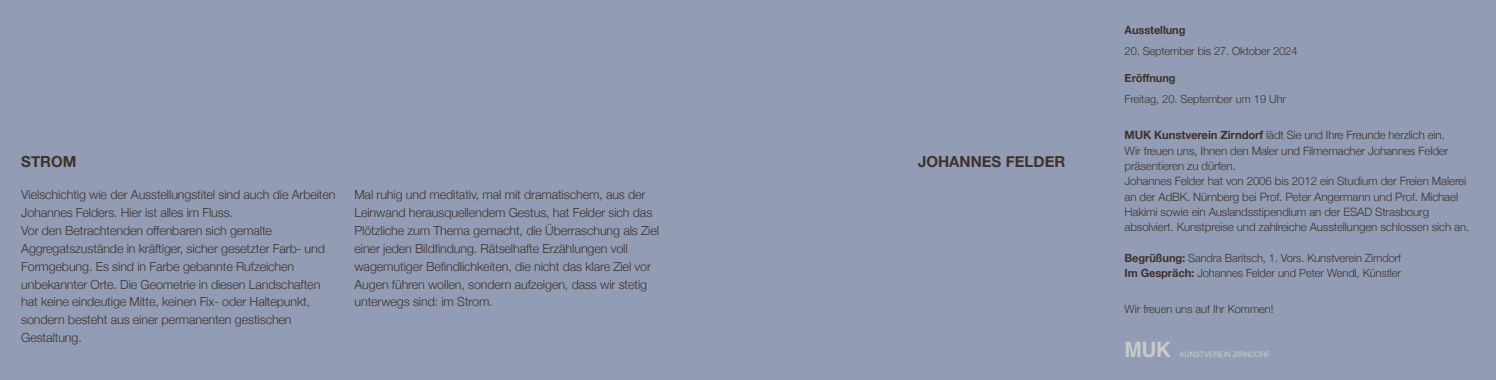
<style>
.page{position:relative;width:1496px;height:380px;background:#fff}
.page>*{position:absolute;margin:0;border:0;box-sizing:border-box;transform-origin:0 0}
.t1{font:700 21.12px "Helvetica";color:#cbcaca}
.t2{font:700 15.25px "Helvetica Neue";color:#3f322c}
.t3{font:300 12.5px "Helvetica Neue";letter-spacing:-.01em;color:#3f322c}
.t4{font:300 11.5px "Helvetica Neue";letter-spacing:-.01em;color:#3f322c}
.t5{font:300 11.25px "Helvetica Neue";letter-spacing:-.01em;color:#3f322c}
.t6{font:700 11.25px "Helvetica Neue";letter-spacing:-.01em;color:#3f322c}
.t7{font:7.5px "Helvetica";letter-spacing:-.02em;color:#cbcaca}
.s1{font-weight:700}
.s2{font-size:11.25px}
</style>
<div class="page">
<div style="left:0;top:0;width:1495px;height:379px;background:#929cb5"></div>
<p class="t2" style="left:21px;top:152px;width:57px">STROM</p>
<p class="t2" style="left:918px;top:152px;width:149px">JOHANNES FELDER</p>
<p class="t3" style="left:21px;top:186px;width:316px">Vielschichtig wie der Ausstellungstitel sind auch die Arbeiten</p>
<p class="t3" style="left:21px;top:204px;width:213px">Johannes Felders. Hier ist alles im Fluss.</p>
<p class="t3" style="left:21px;top:222px;width:252px">Vor den Betrachtenden offenbaren sich gemalte</p>
<p class="t3" style="left:21px;top:240px;width:305px">Aggregatszustände in kräftiger, sicher gesetzter Farb- und</p>
<p class="t3" style="left:21px;top:258px;width:274px">Formgebung. Es sind in Farbe gebannte Rufzeichen</p>
<p class="t3" style="left:21px;top:276px;width:300px">unbekannter Orte. Die Geometrie in diesen Landschaften</p>
<p class="t3" style="left:21px;top:294px;width:290px">hat keine eindeutige Mitte, keinen Fix- oder Haltepunkt,</p>
<p class="t3" style="left:21px;top:312px;width:272px">sondern besteht aus einer permanenten gestischen</p>
<p class="t3" style="left:21px;top:329px;width:62px">Gestaltung.</p>
<p class="t3" style="left:354px;top:186px;width:292px">Mal ruhig und meditativ, mal mit dramatischem, aus der</p>
<p class="t3" style="left:354px;top:204px;width:299px">Leinwand herausquellendem Gestus, hat Felder sich das</p>
<p class="t3" style="left:354px;top:222px;width:306px">Plötzliche zum Thema gemacht, die Überraschung als Ziel</p>
<p class="t3" style="left:354px;top:240px;width:275px">einer jeden Bildfindung. Rätselhafte Erzählungen voll</p>
<p class="t3" style="left:354px;top:258px;width:298px">wagemutiger Befindlichkeiten, die nicht das klare Ziel vor</p>
<p class="t3" style="left:354px;top:276px;width:294px">Augen führen wollen, sondern aufzeigen, dass wir stetig</p>
<p class="t3" style="left:354px;top:294px;width:140px">unterwegs sind: im Strom.</p>
<p class="t6" style="left:1124px;top:23px;width:62px">Ausstellung</p>
<p class="t5" style="left:1124px;top:44px;width:174px">20. September bis 27. Oktober 2024</p>
<p class="t6" style="left:1124px;top:71px;width:53px">Eröffnung</p>
<p class="t5" style="left:1124px;top:92px;width:163px">Freitag, 20. September um 19 Uhr</p>
<p class="t4" style="left:1124px;top:128px;width:321px"><span class="s1">MUK Kunstverein Zirndorf</span> lädt Sie und Ihre Freunde herzlich ein.</p>
<p class="t4" style="left:1124px;top:143px;width:325px">Wir freuen uns, Ihnen den Maler und Filmemacher Johannes Felder</p>
<p class="t4" style="left:1124px;top:159px;width:113px">präsentieren zu dürfen.</p>
<p class="t4" style="left:1124px;top:174px;width:343px">Johannes Felder hat von 2006 bis 2012 ein Studium der Freien Malerei</p>
<p class="t4" style="left:1124px;top:189px;width:335px">an der AdBK. Nürnberg bei Prof. Peter Angermann und Prof. Michael</p>
<p class="t4" style="left:1124px;top:204px;width:306px">Hakimi sowie ein Auslandsstipendium an der ESAD Strasbourg</p>
<p class="t4" style="left:1124px;top:220px;width:346px">absolviert. Kunstpreise und zahlreiche Ausstellungen schlossen sich a<span class="s2">n.</span></p>
<p class="t5" style="left:1124px;top:250px;width:278px"><span class="s1">Begrüßung:</span> Sandra Baritsch, 1. Vors. Kunstverein Zirndorf</p>
<p class="t5" style="left:1124px;top:265px;width:278px"><span class="s1">Im Gespräch:</span> Johannes Felder und Peter Wendl, Künstler</p>
<p class="t5" style="left:1124px;top:302px;width:150px">Wir freuen uns auf Ihr Kommen!</p>
<p class="t1" style="left:1124px;top:341px;width:48px">MUK</p>
<p class="t7" style="left:1179px;top:351px;width:92px">KUNSTVEREIN ZIRNDORF</p>
</div>
